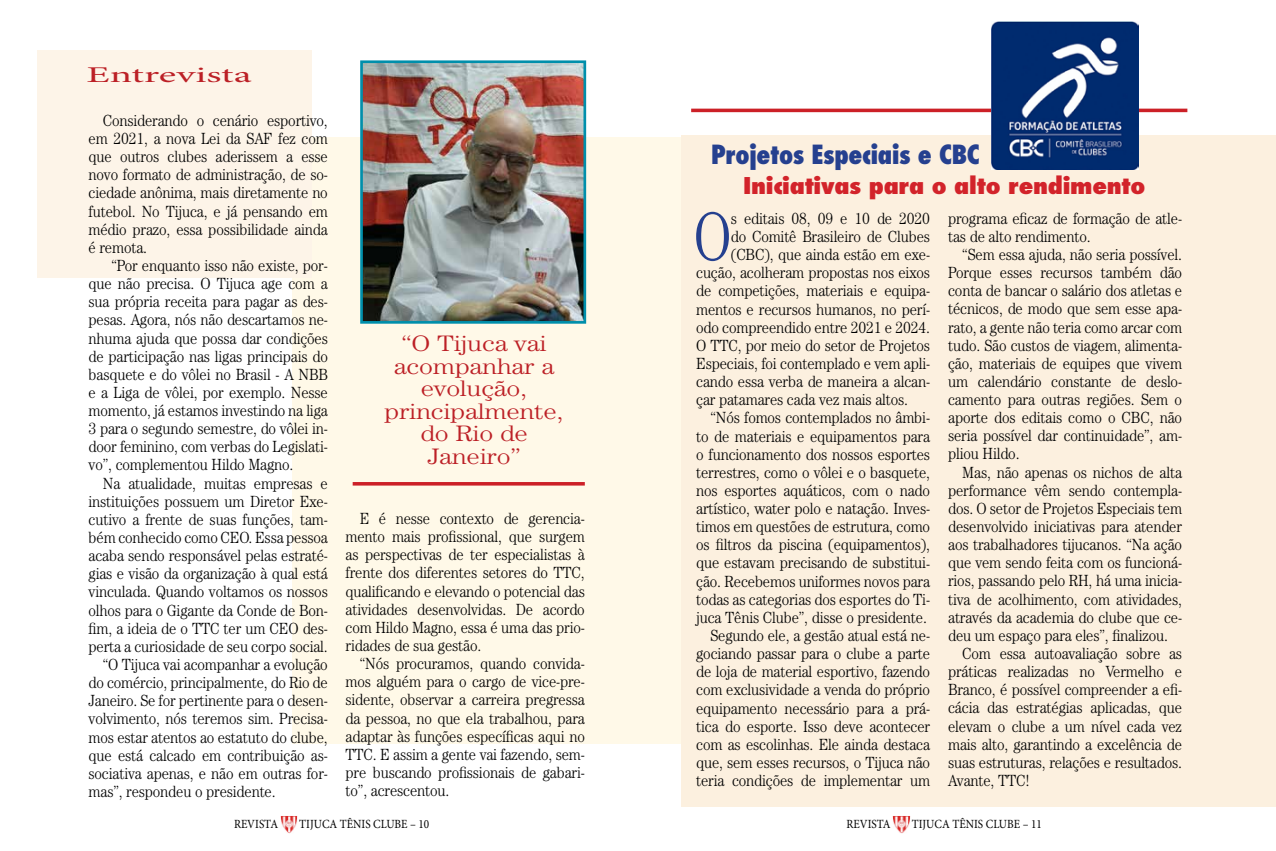
<style>
.page{position:relative;width:1276px;height:851px;background:#fff}
.page>*{position:absolute;margin:0;border:0;box-sizing:border-box;transform-origin:0 0}
.t1{font:300 69.12px "Century IT Cby BT";color:#25408f;scale:.78 1}
.t2{font:800 condensed 25.62px "Futura";letter-spacing:-.01em;color:#25408f}
.t3{font:300 22.5px/22.5px "Century IT Cby BT";letter-spacing:-.01em;color:#bc2026;text-align:center;scale:1.2 1}
.t4{font:800 condensed 22.5px "Futura";letter-spacing:-.01em;color:#d2232a;scale:1.2 1}
.t5{font:22.5px "Minion Pro";color:#bc2026;scale:1.82 1}
.t6{font:300 16.25px/18.1px "Century IT Cby BT";letter-spacing:-.01em;color:#000;text-align:justify;scale:.9 1}
.t7{font:12.5px "Minion Pro";color:#000;scale:.9 1}
</style>
<div class="page">
<img style="left:280px;top:816px;width:18px;height:17px">
<img style="left:893px;top:816px;width:17px;height:17px">
<div style="left:292px;top:137px;width:732px;height:606px;background:#fff9e8"></div>
<div style="left:681px;top:135px;width:595px;height:671px;background:#fcf0df"></div>
<div style="left:37px;top:50px;width:275px;height:227px;background:#fdf4e8"></div>
<hr style="left:691px;top:109px;width:496px;height:3px;background:#cc2027">
<hr style="left:353px;top:482px;width:232px;height:3px;background:#cc2027">
<img style="left:991px;top:22px;width:147px;height:147px">
<img style="left:364px;top:64px;width:218px;height:255px">
<div style="left:360px;top:60px;width:226px;height:263px;border:3px solid #008fab"></div>
<h3 class="t5" style="left:87px;top:60px;width:92px">Entrevista</h3>
<p class="t6" style="left:89px;top:111px;width:267px;text-indent:14px">Considerando o cenário esportivo, em 2021, a nova Lei da SAF fez com que outros clubes aderissem a esse novo formato de administração, de so&shy;ciedade anônima, mais diretamente no futebol. No Tijuca, e já pensando em médio prazo, essa possibilidade ainda é remota.</p>
<p class="t6" style="left:89px;top:256px;width:267px;text-indent:23px">“Por enquanto isso não existe, por&shy;que não precisa. O Tijuca age com a sua própria receita para pagar as des&shy;pesas. Agora, nós não descartamos ne&shy;nhuma ajuda que possa dar condições de participação nas ligas principais do basquete e do vôlei no Brasil - A NBB e a Liga de vôlei, por exemplo. Nesse momento, já estamos investindo na liga 3 para o segundo semestre, do vôlei in&shy;door feminino, com verbas do Legislati&shy;vo”, complementou Hildo Magno.</p>
<p class="t6" style="left:103px;top:473px;width:252px">Na atualidade, muitas empresas e</p>
<p class="t6" style="left:89px;top:491px;width:267px">instituições possuem um Diretor Exe-</p>
<p class="t6" style="left:89px;top:510px;width:267px">cutivo a frente de suas funções, tam-</p>
<p class="t6" style="left:89px;top:528px;width:267px">bém conhecido como CEO. Essa pessoa</p>
<p class="t6" style="left:89px;top:546px;width:267px">acaba sendo responsável pelas estraté-</p>
<p class="t6" style="left:89px;top:564px;width:267px">gias e visão da organização à qual está</p>
<p class="t6" style="left:89px;top:582px;width:267px">vinculada. Quando voltamos os nossos</p>
<p class="t6" style="left:89px;top:600px;width:267px">olhos para o Gigante da Conde de Bon-</p>
<p class="t6" style="left:89px;top:618px;width:267px">fim, a ideia de o TTC ter um CEO des-</p>
<p class="t6" style="left:89px;top:636px;width:267px">perta a curiosidade de seu corpo social.</p>
<p class="t6" style="left:103px;top:655px;width:251px">“O Tijuca vai acompanhar a evolução</p>
<p class="t6" style="left:89px;top:673px;width:267px">do comércio, principalmente, do Rio de</p>
<p class="t6" style="left:89px;top:691px;width:267px">Janeiro. Se for pertinente para o desen-</p>
<p class="t6" style="left:89px;top:709px;width:267px">volvimento, nós teremos sim. Precisa-</p>
<p class="t6" style="left:89px;top:727px;width:267px">mos estar atentos ao estatuto do clube,</p>
<p class="t6" style="left:89px;top:745px;width:267px">que está calcado em contribuição as-</p>
<p class="t6" style="left:89px;top:763px;width:267px">sociativa apenas, e não em outras for-</p>
<p class="t6" style="left:89px;top:781px;width:209px">mas”, respondeu o presidente.</p>
<h3 class="t3" style="left:384px;top:332px;width:151px">“O Tijuca vai acompanhar a evolução, principalmente, do Rio de<br>Janeiro”</h3>
<p class="t6" style="left:345px;top:509px;width:267px;text-indent:14px">E é nesse contexto de gerencia&shy;mento mais profissional, que surgem as perspectivas de ter especialistas à frente dos diferentes setores do TTC, qualificando e elevando o potencial das atividades desenvolvidas. De acordo com Hildo Magno, essa é uma das prio&shy;ridades de sua gestão.</p>
<p class="t6" style="left:345px;top:654px;width:267px;text-indent:14px">“Nós procuramos, quando convida&shy;mos alguém para o cargo de vice-pre&shy;sidente, observar a carreira pregressa da pessoa, no que ela trabalhou, para adaptar às funções específicas aqui no TTC. E assim a gente vai fazendo, sem&shy;pre buscando profissionais de gabari&shy;to”, acrescentou.</p>
<h2 class="t2" style="left:711px;top:137px;width:270px">Projetos Especiais e CBC</h2>
<h3 class="t4" style="left:743px;top:171px;width:337px">Iniciativas para o alto rendimento</h3>
<h1 class="t1" style="left:693px;top:194px;width:50px">O</h1>
<p class="t6" style="left:731px;top:209px;width:223px">s editais 08, 09 e 10 de 2020</p>
<p class="t6" style="left:731px;top:227px;width:223px">do Comitê Brasileiro de Clubes</p>
<p class="t6" style="left:731px;top:245px;width:223px">(CBC), que ainda estão em exe-</p>
<p class="t6" style="left:696px;top:263px;width:261px">cução, acolheram propostas nos eixos</p>
<p class="t6" style="left:696px;top:281px;width:261px">de competições, materiais e equipa-</p>
<p class="t6" style="left:696px;top:299px;width:261px">mentos e recursos humanos, no perí-</p>
<p class="t6" style="left:696px;top:318px;width:261px">odo compreendido entre 2021 e 2024.</p>
<p class="t6" style="left:696px;top:336px;width:261px">O TTC, por meio do setor de Projetos</p>
<p class="t6" style="left:696px;top:354px;width:261px">Especiais, foi contemplado e vem apli-</p>
<p class="t6" style="left:696px;top:372px;width:261px">cando essa verba de maneira a alcan-</p>
<p class="t6" style="left:696px;top:390px;width:237px">çar patamares cada vez mais altos.</p>
<p class="t6" style="left:710px;top:408px;width:246px">“Nós fomos contemplados no âmbi-</p>
<p class="t6" style="left:696px;top:426px;width:261px">to de materiais e equipamentos para</p>
<p class="t6" style="left:696px;top:444px;width:261px">o funcionamento dos nossos esportes</p>
<p class="t6" style="left:696px;top:463px;width:261px">terrestres, como o vôlei e o basquete,</p>
<p class="t6" style="left:696px;top:481px;width:261px">nos esportes aquáticos, com o nado</p>
<p class="t6" style="left:696px;top:499px;width:261px">artístico, water polo e natação. Inves-</p>
<p class="t6" style="left:696px;top:517px;width:261px">timos em questões de estrutura, como</p>
<p class="t6" style="left:696px;top:535px;width:261px">os filtros da piscina (equipamentos),</p>
<p class="t6" style="left:696px;top:553px;width:261px">que estavam precisando de substitui-</p>
<p class="t6" style="left:696px;top:571px;width:261px">ção. Recebemos uniformes novos para</p>
<p class="t6" style="left:696px;top:589px;width:261px">todas as categorias dos esportes do Ti-</p>
<p class="t6" style="left:696px;top:608px;width:258px">juca Tênis Clube”, disse o presidente.</p>
<p class="t6" style="left:710px;top:626px;width:246px">Segundo ele, a gestão atual está ne-</p>
<p class="t6" style="left:696px;top:644px;width:261px">gociando passar para o clube a parte</p>
<p class="t6" style="left:696px;top:662px;width:261px">de loja de material esportivo, fazendo</p>
<p class="t6" style="left:696px;top:680px;width:261px">com exclusividade a venda do próprio</p>
<p class="t6" style="left:696px;top:698px;width:261px">equipamento necessário para a prá-</p>
<p class="t6" style="left:696px;top:716px;width:261px">tica do esporte. Isso deve acontecer</p>
<p class="t6" style="left:696px;top:734px;width:261px">com as escolinhas. Ele ainda destaca</p>
<p class="t6" style="left:696px;top:753px;width:261px">que, sem esses recursos, o Tijuca não</p>
<p class="t6" style="left:696px;top:771px;width:261px">teria condições de implementar um</p>
<p class="t6" style="left:948px;top:209px;width:261px">programa eficaz de formação de atle&shy;tas de alto rendimento.</p>
<p class="t6" style="left:948px;top:245px;width:261px;text-indent:14px">“Sem essa ajuda, não seria possível.<br>Porque esses recursos também dão conta de bancar o salário dos atletas e técnicos, de modo que sem esse apa&shy;rato, a gente não teria como arcar com tudo. São custos de viagem, alimenta&shy;ção, materiais de equipes que vivem um calendário constante de deslo&shy;camento para outras regiões. Sem o aporte dos editais como o CBC, não seria possível dar continuidade”, am&shy;pliou Hildo.</p>
<p class="t6" style="left:962px;top:462px;width:246px">Mas, não apenas os nichos de alta</p>
<p class="t6" style="left:948px;top:480px;width:261px">performance vêm sendo contempla-</p>
<p class="t6" style="left:948px;top:499px;width:261px">dos. O setor de Projetos Especiais tem</p>
<p class="t6" style="left:948px;top:517px;width:261px">desenvolvido iniciativas para atender</p>
<p class="t6" style="left:948px;top:535px;width:261px">aos trabalhadores tijucanos. “Na ação</p>
<p class="t6" style="left:948px;top:553px;width:261px">que vem sendo feita com os funcioná-</p>
<p class="t6" style="left:948px;top:571px;width:261px">rios, passando pelo RH, há uma inicia-</p>
<p class="t6" style="left:948px;top:589px;width:261px">tiva de acolhimento, com atividades,</p>
<p class="t6" style="left:948px;top:607px;width:261px">através da academia do clube que ce-</p>
<p class="t6" style="left:948px;top:625px;width:246px">deu um espaço para eles”, finalizou.</p>
<p class="t6" style="left:962px;top:644px;width:246px">Com essa autoavaliação sobre as</p>
<p class="t6" style="left:948px;top:662px;width:261px">práticas realizadas no Vermelho e</p>
<p class="t6" style="left:948px;top:680px;width:261px">Branco, é possível compreender a efi-</p>
<p class="t6" style="left:948px;top:698px;width:261px">cácia das estratégias aplicadas, que</p>
<p class="t6" style="left:948px;top:716px;width:261px">elevam o clube a um nível cada vez</p>
<p class="t6" style="left:948px;top:734px;width:261px">mais alto, garantindo a excelência de</p>
<p class="t6" style="left:948px;top:752px;width:261px">suas estruturas, relações e resultados.</p>
<p class="t6" style="left:948px;top:770px;width:92px">Avante, TTC!</p>
<p class="t7" style="left:234px;top:815px;width:50px">REVISTA</p>
<p class="t7" style="left:299px;top:815px;width:146px">TIJUCA TÊNIS CLUBE – 10</p>
<p class="t7" style="left:846px;top:815px;width:50px">REVISTA</p>
<p class="t7" style="left:912px;top:815px;width:146px">TIJUCA TÊNIS CLUBE – 11</p>
</div>
